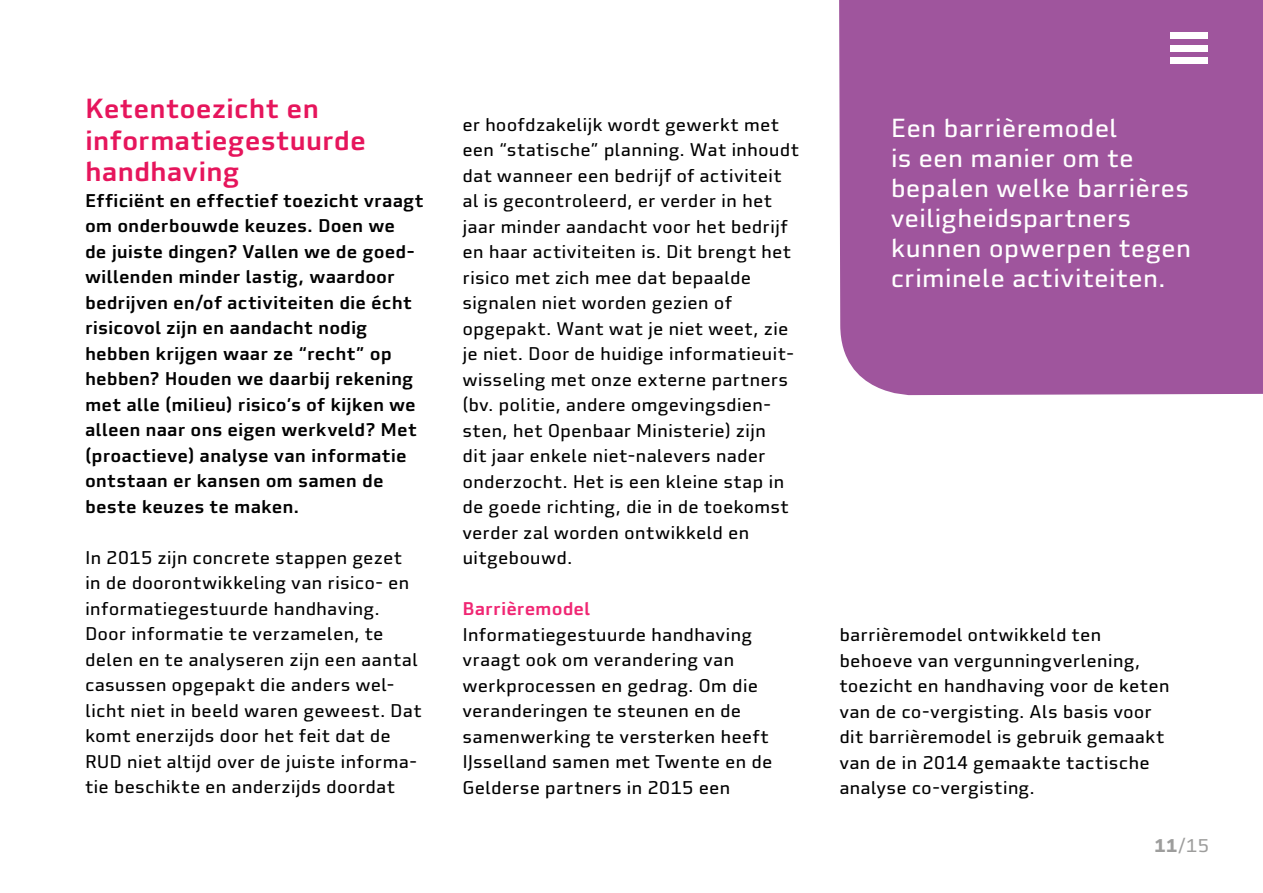
<style>
.page{position:relative;width:1263px;height:893px;background:#fff}
.page>*{position:absolute;margin:0;border:0;box-sizing:border-box;transform-origin:0 0}
.t1{font:500 27px/31.5px "FF Utility Pro";letter-spacing:-.005em;color:#e6155c}
.t2{font:25.5px/30px "FF Utility Pro";letter-spacing:-.005em;color:#fff}
.t3{font:18px/25.5px "FF Utility Pro";color:#000}
.t4{font:500 18px/25.5px "FF Utility Pro";color:#000}
.t5{font:500 18px "FF Utility Pro";color:#f02673}
.t6{font:18px "FF Utility Pro";color:#9d9d9c}
.s1{font-weight:700}
</style>
<div class="page">
<div style="left:839px;top:0;width:424px;height:395px;background:#9f559d"></div>
<div style="left:1171px;top:32px;width:37px;height:7px;background:#fff"></div>
<div style="left:1171px;top:45px;width:37px;height:7px;background:#fff"></div>
<div style="left:1171px;top:57px;width:37px;height:7px;background:#fff"></div>
<h1 class="t1" style="left:85px;top:93px;width:283px">Ketentoezicht en informatiegestuurde handhaving</h1>
<p class="t4" style="left:85px;top:187px;width:340px">Efficiënt en effectief toezicht vraagt om onderbouwde keuzes. Doen we<br>de juiste dingen? Vallen we de goed&shy;willenden minder lastig, waardoor bedrijven en/of activiteiten die écht risicovol zijn en aandacht nodig hebben krijgen waar ze “recht” op hebben? Houden we daarbij rekening met alle (milieu) risico’s of kijken we alleen naar ons eigen werkveld? Met (proactieve) analyse van informatie ontstaan er kansen om samen de beste keuzes te maken.</p>
<p class="t3" style="left:85px;top:544px;width:338px">In 2015 zijn concrete stappen gezet in de doorontwikkeling van risico- en informatiegestuurde handhaving.<br>Door informatie te verzamelen, te delen en te analyseren zijn een aantal casussen opgepakt die anders wel&shy;licht niet in beeld waren geweest. Dat komt enerzijds door het feit dat de RUD niet altijd over de juiste informa&shy;tie beschikte en anderzijds doordat</p>
<p class="t3" style="left:462px;top:111px;width:338px">er hoofdzakelijk wordt gewerkt met een “statische” planning. Wat inhoudt dat wanneer een bedrijf of activiteit al is gecontroleerd, er verder in het jaar minder aandacht voor het bedrijf en haar activiteiten is. Dit brengt het risico met zich mee dat bepaalde signalen niet worden gezien of opgepakt. Want wat je niet weet, zie je niet. Door de huidige informatieuit&shy;wisseling met onze externe partners (bv. politie, andere omgevingsdien&shy;sten, het Openbaar Ministerie) zijn<br>dit jaar enkele niet-nalevers nader onderzocht. Het is een kleine stap in de goede richting, die in de toekomst verder zal worden ontwikkeld en uitgebouwd.</p>
<p class="t5" style="left:462px;top:597px;width:129px">Barrièremodel</p>
<p class="t3" style="left:462px;top:621px;width:311px">Informatiegestuurde handhaving vraagt ook om verandering van werkprocessen en gedrag. Om die veranderingen te steunen en de samenwerking te versterken heeft<br>IJsselland samen met Twente en de<br>Gelderse partners in 2015 een</p>
<p class="t3" style="left:839px;top:622px;width:332px">barrièremodel ontwikkeld ten behoeve van vergunningverlening, toezicht en handhaving voor de keten van de co-vergisting. Als basis voor dit barrièremodel is gebruik gemaakt van de in 2014 gemaakte tactische analyse co-vergisting.</p>
<h2 class="t2" style="left:891px;top:113px;width:302px">Een barrièremodel<br>is een manier om te bepalen welke barrières veiligheidspartners kunnen opwerpen tegen criminele activiteiten.</h2>
<p class="t6" style="left:1154px;top:835px;width:57px"><span class="s1">11</span>/15</p>
</div>
